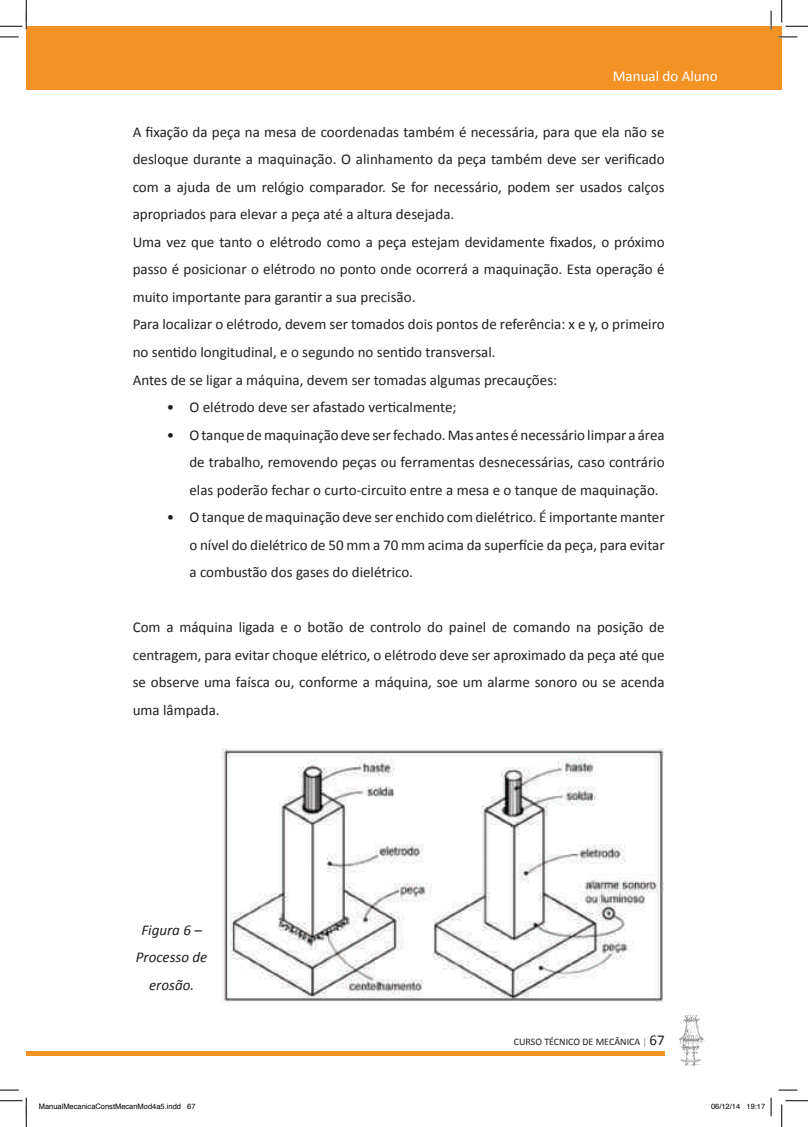
<style>
.page{position:relative;width:808px;height:1127px;background:#fff}
.page>*{position:absolute;margin:0;border:0;box-sizing:border-box;transform-origin:0 0}
.Tx_Normal{font:15px/27.5px "Calibri";color:#231f20;text-align:justify}
.Tx_Normal-2{font:italic 15px/27.5px "Calibri";color:#231f20;text-align:center}
.t1{font:15px "Calibri";color:#fff}
.t2{font:10px "Calibri";color:#231f20}
.t3{font:7.5px "Helvetica";color:#000}
.s1{color:#8f9194}
.s2{font-size:15px}
</style>
<div class="page">
<div style="left:26px;top:1050px;width:638px;height:5px;background:#f49225"></div>
<div style="left:26px;top:26px;width:755px;height:64px;background:#f49225"></div>
<svg style="left:679px;top:1014px;width:25px;height:52px"></svg>
<img style="left:221px;top:748px;width:443px;height:253px">
<svg style="left:0;top:36px;width:19px;height:2px"></svg>
<svg style="left:778px;top:36px;width:19px;height:2px"></svg>
<svg style="left:0;top:1089px;width:19px;height:1px"></svg>
<svg style="left:778px;top:1089px;width:19px;height:1px"></svg>
<svg style="left:770px;top:11px;width:1px;height:18px"></svg>
<svg style="left:0;top:0;width:27px;height:29px"></svg>
<svg style="left:0;top:1097px;width:27px;height:29px"></svg>
<svg style="left:781px;top:0;width:26px;height:27px"></svg>
<svg style="left:781px;top:1100px;width:26px;height:26px"></svg>
<svg style="left:770px;top:1097px;width:1px;height:18px"></svg>
<p class="t1" style="left:612px;top:66px;width:106px">Manual do Aluno</p>
<p class="Tx_Normal" style="left:133px;top:118px;width:533px">A fixação da peça na mesa de coordenadas também é necessária, para que ela não se desloque durante a maquinação. O alinhamento da peça também deve ser verificado com a ajuda de um relógio comparador. Se for necessário, podem ser usados calços apropriados para elevar a peça até a altura desejada.</p>
<p class="Tx_Normal" style="left:133px;top:228px;width:533px">Uma vez que tanto o elétrodo como a peça estejam devidamente fixados, o próximo passo é posicionar o elétrodo no ponto onde ocorrerá a maquinação. Esta operação é muito importante para garantir a sua precisão.</p>
<p class="Tx_Normal" style="left:133px;top:311px;width:533px">Para localizar o elétrodo, devem ser tomados dois pontos de referência: x e y, o primeiro no sentido longitudinal, e o segundo no sentido transversal.</p>
<p class="Tx_Normal" style="left:133px;top:366px;width:426px">Antes de se ligar a máquina, devem ser tomadas algumas precauções:</p>
<p class="Tx_Normal" style="left:167px;top:393px;width:291px">• O elétrodo deve ser afastado verticalmente;</p>
<p class="Tx_Normal" style="left:189px;top:421px;width:476px;text-indent:-22px">• O tanque de maquinação deve ser fechado. Mas antes é necessário limpar a área de trabalho, removendo peças ou ferramentas desnecessárias, caso contrário elas poderão fechar o curto-circuito entre a mesa e o tanque de maquinação.</p>
<p class="Tx_Normal" style="left:189px;top:503px;width:476px;text-indent:-22px">• O tanque de maquinação deve ser enchido com dielétrico. É importante manter o nível do dielétrico de 50 mm a 70 mm acima da superfície da peça, para evitar a combustão dos gases do dielétrico.</p>
<p class="Tx_Normal" style="left:133px;top:613px;width:533px">Com a máquina ligada e o botão de controlo do painel de comando na posição de centragem, para evitar choque elétrico, o elétrodo deve ser aproximado da peça até que se observe uma faísca ou, conforme a máquina, soe um alarme sonoro ou se acenda uma lâmpada.</p>
<p class="Tx_Normal-2" style="left:136px;top:915px;width:73px">Figura 6 –<br>Processo de erosão.</p>
<p class="t2" style="left:513px;top:1035px;width:152px">CURSO TÉCNICO DE MECÂNICA <span class="s1">|</span> <span class="s2">67</span></p>
<p class="t3" style="left:39px;top:1100px;width:158px">ManualMecanicaConstMecanMod4a5.indd 67</p>
<p class="t3" style="left:710px;top:1100px;width:56px">06/12/14 19:17</p>
</div>
